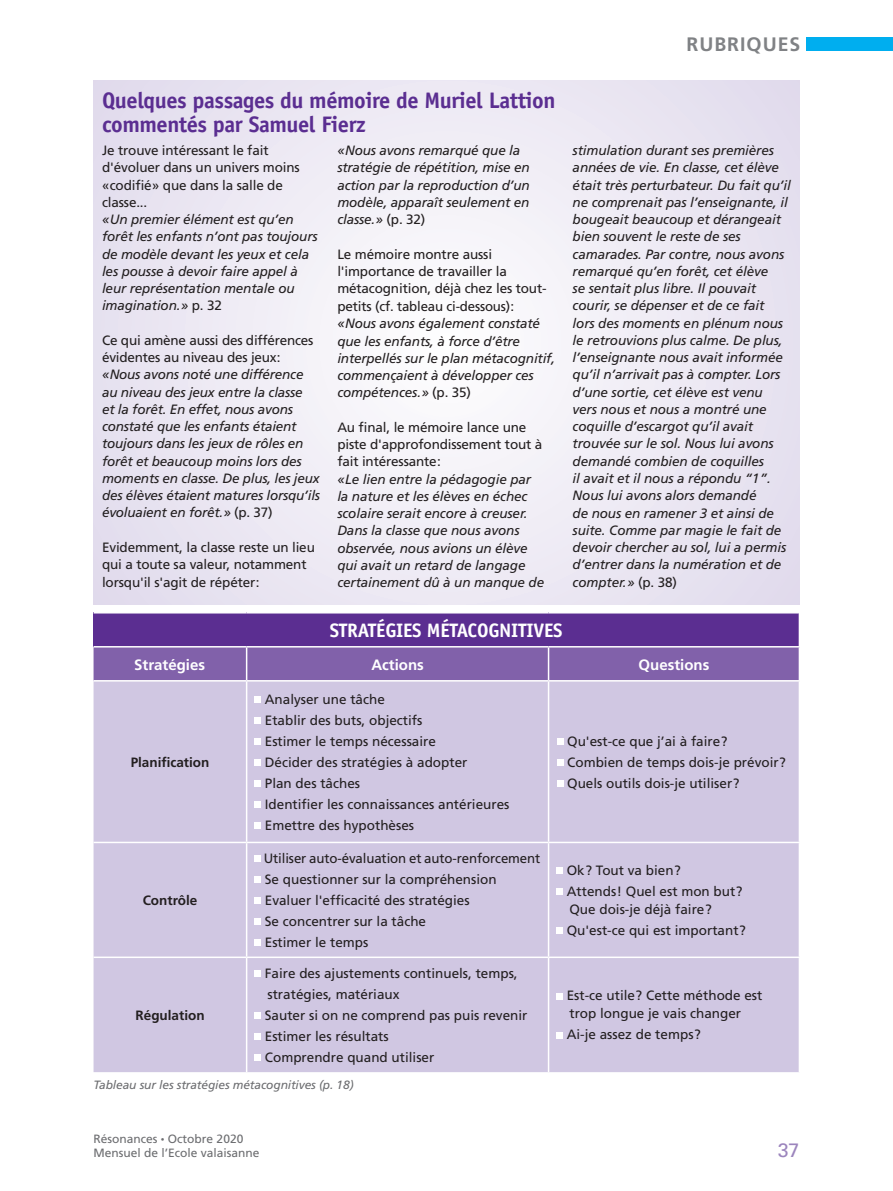
<style>
.page{position:relative;width:893px;height:1191px;background:#fff}
.page>*{position:absolute;margin:0;border:0;box-sizing:border-box;transform-origin:0 0}
.t1{font:700 22.5px/24px "Officina Sans";letter-spacing:-.02em;color:#5b2e91}
.t2{font:700 19.5px "Officina Sans Std";letter-spacing:-.015em;color:#fff}
.t3{font:700 19.5px "Frutiger";letter-spacing:.05em;color:#808285}
.t4{font:19.5px "Univers LT Std";color:#9c85bd}
.t5{font:700 15px "Frutiger";color:#fff}
.t6{font:italic 13.5px/17.2px "Frutiger";letter-spacing:-.01em;color:#231f20}
.t7{font:13.5px/21px "Frutiger";color:#231f20}
.t8{font:700 13.5px "Frutiger";color:#231f20}
.t9{font:12px/14.4px "Frutiger";color:#6c6d70}
.t10{font:italic 12px "Frutiger";letter-spacing:-.01em;color:#6c6d70}
.s1{font-style:normal}
.s2{font-size:7.5px}
</style>
<div class="page">
<div style="left:806px;top:37px;width:87px;height:14px;background:#00aeef"></div>
<div style="left:94px;top:613px;width:705px;height:34px;background:#5b2e91"></div>
<div style="left:94px;top:647px;width:705px;height:33px;background:#8161aa"></div>
<div style="left:94px;top:681px;width:705px;height:391px;background:#d0c7e2"></div>
<hr style="left:246px;top:647px;width:1px;height:33px;background:#fff">
<hr style="left:246px;top:681px;width:1px;height:160px;background:#fff">
<hr style="left:246px;top:843px;width:1px;height:113px;background:#fff">
<hr style="left:246px;top:958px;width:1px;height:114px;background:#fff">
<hr style="left:548px;top:647px;width:1px;height:33px;background:#fff">
<hr style="left:548px;top:681px;width:1px;height:160px;background:#fff">
<hr style="left:548px;top:843px;width:1px;height:113px;background:#fff">
<hr style="left:548px;top:958px;width:1px;height:114px;background:#fff">
<hr style="left:94px;top:646px;width:153px;height:1px;background:#fff">
<hr style="left:247px;top:646px;width:302px;height:1px;background:#fff">
<hr style="left:549px;top:646px;width:251px;height:1px;background:#fff">
<hr style="left:94px;top:841px;width:153px;height:2px;background:#fff">
<hr style="left:247px;top:841px;width:302px;height:2px;background:#fff">
<hr style="left:549px;top:841px;width:251px;height:2px;background:#fff">
<hr style="left:94px;top:956px;width:153px;height:2px;background:#fff">
<hr style="left:247px;top:956px;width:302px;height:2px;background:#fff">
<hr style="left:549px;top:956px;width:251px;height:2px;background:#fff">
<div style="left:255px;top:696px;width:6px;height:7px;background:#fff"></div>
<div style="left:255px;top:717px;width:6px;height:7px;background:#fff"></div>
<div style="left:255px;top:738px;width:6px;height:7px;background:#fff"></div>
<div style="left:255px;top:759px;width:6px;height:7px;background:#fff"></div>
<div style="left:255px;top:780px;width:6px;height:7px;background:#fff"></div>
<div style="left:255px;top:801px;width:6px;height:7px;background:#fff"></div>
<div style="left:255px;top:822px;width:6px;height:7px;background:#fff"></div>
<div style="left:557px;top:738px;width:6px;height:7px;background:#fff"></div>
<div style="left:557px;top:759px;width:6px;height:7px;background:#fff"></div>
<div style="left:557px;top:780px;width:6px;height:7px;background:#fff"></div>
<div style="left:255px;top:855px;width:6px;height:7px;background:#fff"></div>
<div style="left:255px;top:876px;width:6px;height:7px;background:#fff"></div>
<div style="left:255px;top:897px;width:6px;height:7px;background:#fff"></div>
<div style="left:255px;top:918px;width:6px;height:7px;background:#fff"></div>
<div style="left:255px;top:939px;width:6px;height:7px;background:#fff"></div>
<div style="left:557px;top:867px;width:6px;height:7px;background:#fff"></div>
<div style="left:557px;top:888px;width:6px;height:7px;background:#fff"></div>
<div style="left:557px;top:927px;width:6px;height:7px;background:#fff"></div>
<div style="left:255px;top:970px;width:6px;height:7px;background:#fff"></div>
<div style="left:255px;top:1012px;width:6px;height:7px;background:#fff"></div>
<div style="left:255px;top:1033px;width:6px;height:7px;background:#fff"></div>
<div style="left:255px;top:1054px;width:6px;height:7px;background:#fff"></div>
<svg style="left:557px;top:993px;width:6px;height:6px"></svg>
<svg style="left:557px;top:1032px;width:6px;height:6px"></svg>
<svg style="left:94px;top:81px;width:705px;height:523px"></svg>
<h2 class="t3" style="left:686px;top:33px;width:115px">RUBRIQUES</h2>
<h1 class="t1" style="left:102px;top:88px;width:455px">Quelques passages du mémoire de Muriel Lattion commentés par Samuel Fierz</h1>
<p class="t7" style="left:102px;top:142px;width:199px;line-height:17.2px">Je trouve intéressant le fait d'évoluer dans un univers moins «codifié» que dans la salle de classe...</p>
<p class="t6" style="left:102px;top:211px;width:217px">«Un premier élément est qu’en forêt les enfants n’ont pas toujours de modèle devant les yeux et cela les pousse à devoir faire appel à leur représentation mentale ou imagination.» <span class="s1">p. 32</span></p>
<p class="t7" style="left:102px;top:331px;width:213px;line-height:17.2px">Ce qui amène aussi des différences évidentes au niveau des jeux:</p>
<p class="t6" style="left:102px;top:366px;width:220px">«Nous avons noté une différence au niveau des jeux entre la classe<br>et la forêt. En effet, nous avons constaté que les enfants étaient toujours dans les jeux de rôles en forêt et beaucoup moins lors des moments en classe. De plus, les jeux des élèves étaient matures lorsqu’ils évoluaient en forêt.» <span class="s1">(p. 37)</span></p>
<p class="t7" style="left:102px;top:538px;width:214px;line-height:17.2px">Evidemment, la classe reste un lieu qui a toute sa valeur, notamment lorsqu'il s'agit de répéter:</p>
<p class="t6" style="left:337px;top:142px;width:194px">«Nous avons remarqué que la stratégie de répétition, mise en action par la reproduction d’un modèle, apparaît seulement en classe.» <span class="s1">(p. 32)</span></p>
<p class="t7" style="left:337px;top:245px;width:211px;line-height:17.4px">Le mémoire montre aussi l'importance de travailler la métacognition, déjà chez les tout&shy;petits (cf. tableau ci-dessous):</p>
<p class="t6" style="left:337px;top:315px;width:219px">«Nous avons également constaté que les enfants, à force d’être interpellés sur le plan métacognitif, commençaient à développer ces compétences.» <span class="s1">(p. 35)</span></p>
<p class="t7" style="left:337px;top:418px;width:207px;line-height:17.2px">Au final, le mémoire lance une piste d'approfondissement tout à fait intéressante:</p>
<p class="t6" style="left:337px;top:470px;width:208px">«Le lien entre la pédagogie par la nature et les élèves en échec scolaire serait encore à creuser.<br>Dans la classe que nous avons observée, nous avions un élève qui avait un retard de langage certainement dû à un manque de</p>
<p class="t6" style="left:573px;top:142px;width:220px">stimulation durant ses premières années de vie. En classe, cet élève était très perturbateur. Du fait qu’il ne comprenait pas l’enseignante, il bougeait beaucoup et dérangeait bien souvent le reste de ses camarades. Par contre, nous avons remarqué qu’en forêt, cet élève<br>se sentait plus libre. Il pouvait courir, se dépenser et de ce fait<br>lors des moments en plénum nous le retrouvions plus calme. De plus, l’enseignante nous avait informée qu’il n’arrivait pas à compter. Lors d’une sortie, cet élève est venu<br>vers nous et nous a montré une coquille d’escargot qu’il avait trouvée sur le sol. Nous lui avons demandé combien de coquilles<br>il avait et il nous a répondu “1”.<br>Nous lui avons alors demandé<br>de nous en ramener 3 et ainsi de suite. Comme par magie le fait de devoir chercher au sol, lui a permis d’entrer dans la numération et de compter.» <span class="s1">(p. 38)</span></p>
<h2 class="t2" style="left:330px;top:618px;width:234px">STRATÉGIES MÉTACOGNITIVES</h2>
<p class="t5" style="left:134px;top:655px;width:72px">Stratégies</p>
<p class="t5" style="left:371px;top:655px;width:54px">Actions</p>
<p class="t5" style="left:639px;top:655px;width:72px">Questions</p>
<p class="t8" style="left:131px;top:754px;width:80px">Planification</p>
<p class="t8" style="left:143px;top:892px;width:56px">Contrôle</p>
<p class="t8" style="left:136px;top:1007px;width:71px">Régulation</p>
<p class="t7" style="left:265px;top:688px;width:246px">Analyser une tâche<br>Etablir des buts, objectifs<br>Estimer le temps nécessaire<br>Décider des stratégies à adopter<br>Plan des tâches<br>Identifier les connaissances antérieures<br>Emettre des hypothèses</p>
<p class="t7" style="left:264px;top:847px;width:278px">Utiliser auto-évaluation et auto-renforcement Se questionner sur la compréhension Evaluer l'efficacité des stratégies<br>Se concentrer sur la tâche<br>Estimer le temps</p>
<p class="t7" style="left:265px;top:962px;width:264px">Faire des ajustements continuels, temps, stratégies, matériaux<br>Sauter si on ne comprend pas puis revenir<br>Estimer les résultats<br>Comprendre quand utiliser</p>
<p class="t10" style="left:94px;top:1077px;width:262px">Tableau sur les stratégies métacognitives (p. 18)</p>
<p class="t9" style="left:94px;top:1131px;width:168px">Résonances <span class="s2">•</span> Octobre 2020<br>Mensuel de l’Ecole valaisanne</p>
<p class="t7" style="left:567px;top:730px;width:220px">Qu'est-ce que j’ai à faire?<br>Combien de temps dois-je prévoir?<br>Quels outils dois-je utiliser?</p>
<p class="t7" style="left:567px;top:859px;width:177px">Ok? Tout va bien?<br>Attends! Quel est mon but?</p>
<p class="t7" style="left:567px;top:898px;width:181px">Que dois-je déjà faire?<br>Qu'est-ce qui est important?</p>
<p class="t7" style="left:567px;top:986px;width:197px;line-height:18px">Est-ce utile? Cette méthode est trop longue je vais changer</p>
<p class="t7" style="left:567px;top:1024px;width:136px">Ai-je assez de temps?</p>
<h2 class="t4" style="left:778px;top:1138px;width:23px">37</h2>
</div>
